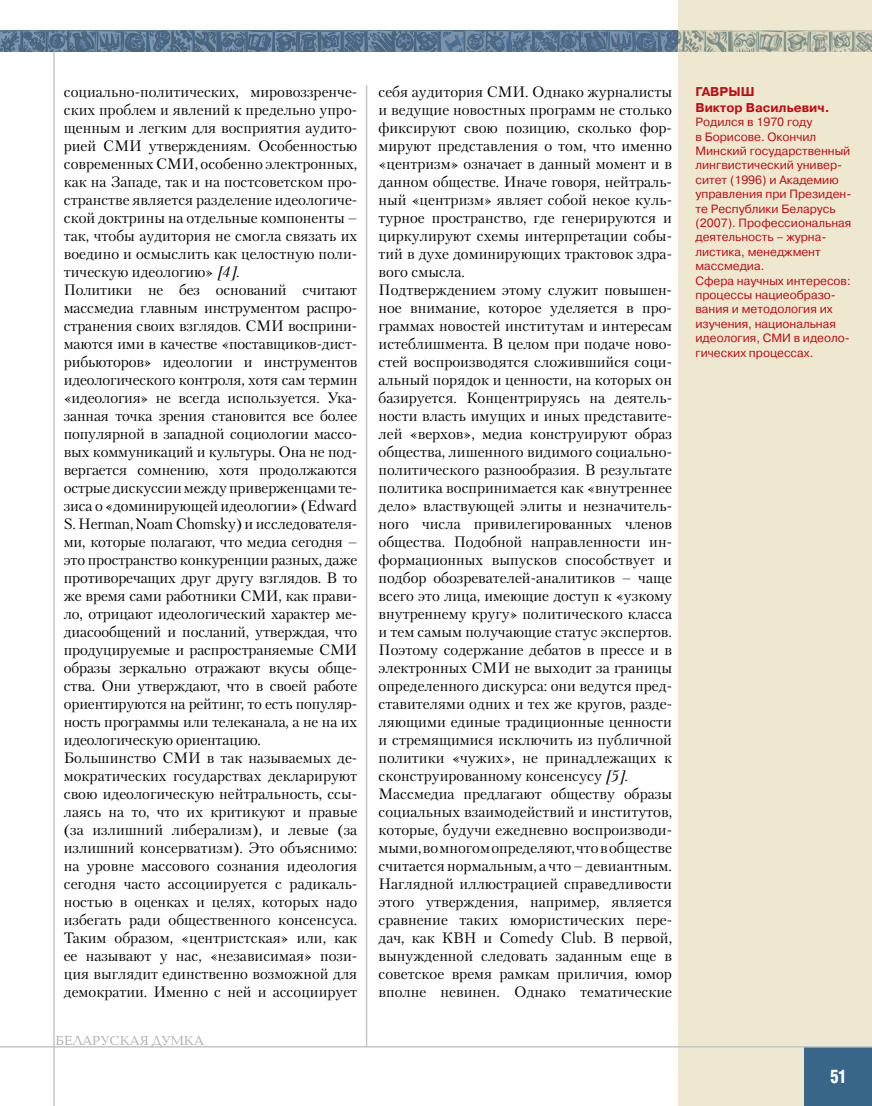
<style>
.page{position:relative;width:872px;height:1106px;background:#fff}
.page>*{position:absolute;margin:0;border:0;box-sizing:border-box;transform-origin:0 0}
.t1{font:700 18px "AG Letterica Cond L";color:#fff;scale:.9 1}
.t2{font:15px/18px "Petersburg C";color:#000}
.t3{font:13.5px "Baltica C";color:#aeafb2}
.t4{font:700 12.75px/15.3px "Pragmatica C";color:#c10c13}
.t5{font:12px/14.4px "Pragmatica C";color:#c10c13}
.s1{font-style:italic}
</style>
<div class="page">
<div style="left:678px;top:0;width:194px;height:1106px;background:#efe8d1"></div>
<hr style="left:53px;top:52px;width:2px;height:1054px;background:#c3c5c7">
<hr style="left:366px;top:85px;width:1px;height:961px;background:#c3c5c7">
<div style="left:804px;top:1047px;width:68px;height:59px;background:#386688"></div>
<svg style="left:0;top:31px;width:872px;height:21px;background:#6e8497"></svg>
<hr style="left:0;top:1046px;width:872px;height:1px;background:#c3c5c7">
<p class="t2" style="left:64px;top:82px;width:295px">социально-политических, мировоззренче&shy;ских проблем и явлений к предельно упро&shy;щенным и легким для восприятия аудито&shy;рией СМИ утверждениям. Особенностью современных СМИ, особенно электронных, как на Западе, так и на постсоветском про&shy;странстве является разделение идеологиче&shy;ской доктрины на отдельные компоненты – так, чтобы аудитория не смогла связать их воедино и осмыслить как целостную поли&shy;тическую идеологию» <span class="s1">[4]</span>.<br>Политики не без оснований считают массмедиа главным инструментом распро&shy;странения своих взглядов. СМИ восприни&shy;маются ими в качестве «поставщиков-дист&shy;рибьюторов» идеологии и инструментов идеологического контроля, хотя сам термин «идеология» не всегда используется. Ука&shy;занная точка зрения становится все более популярной в западной социологии массо&shy;вых коммуникаций и культуры. Она не под&shy;вергается сомнению, хотя продолжаются острые дискуссии между приверженцами те&shy;зиса о «доминирующей идеологии» (Edward S. Herman, Noam Chomsky) и исследователя&shy;ми, которые полагают, что медиа сегодня – это пространство конкуренции разных, даже противоречащих друг другу взглядов. В то же время сами работники СМИ, как прави&shy;ло, отрицают идеологический характер ме&shy;диасообщений и посланий, утверждая, что продуцируемые и распространяемые СМИ образы зеркально отражают вкусы обще&shy;ства. Они утверждают, что в своей работе ориентируются на рейтинг, то есть популяр&shy;ность программы или телеканала, а не на их идеологическую ориентацию.<br>Большинство СМИ в так называемых де&shy;мократических государствах декларируют свою идеологическую нейтральность, ссы&shy;лаясь на то, что их критикуют и правые (за излишний либерализм), и левые (за излишний консерватизм). Это объяснимо: на уровне массового сознания идеология сегодня часто ассоциируется с радикаль&shy;ностью в оценках и целях, которых надо избегать ради общественного консенсуса.<br>Таким образом, «центристская» или, как ее называют у нас, «независимая» пози&shy;ция выглядит единственно возможной для демократии. Именно с ней и ассоциирует</p>
<p class="t2" style="left:378px;top:82px;width:295px">себя аудитория СМИ. Однако журналисты и ведущие новостных программ не столько фиксируют свою позицию, сколько фор&shy;мируют представления о том, что именно «центризм» означает в данный момент и в данном обществе. Иначе говоря, нейтраль&shy;ный «центризм» являет собой некое куль&shy;турное пространство, где генерируются и циркулируют схемы интерпретации собы&shy;тий в духе доминирующих трактовок здра&shy;вого смысла.<br>Подтверждением этому служит повышен&shy;ное внимание, которое уделяется в про&shy;граммах новостей институтам и интересам истеблишмента. В целом при подаче ново&shy;стей воспроизводятся сложившийся соци&shy;альный порядок и ценности, на которых он базируется. Концентрируясь на деятель&shy;ности власть имущих и иных представите&shy;лей «верхов», медиа конструируют образ общества, лишенного видимого социально&shy;политического разнообразия. В результате политика воспринимается как «внутреннее дело» властвующей элиты и незначитель&shy;ного числа привилегированных членов общества. Подобной направленности ин&shy;формационных выпусков способствует и подбор обозревателей-аналитиков – чаще всего это лица, имеющие доступ к «узкому внутреннему кругу» политического класса и тем самым получающие статус экспертов.<br>Поэтому содержание дебатов в прессе и в электронных СМИ не выходит за границы определенного дискурса: они ведутся пред&shy;ставителями одних и тех же кругов, разде&shy;ляющими единые традиционные ценности и стремящимися исключить из публичной политики «чужих», не принадлежащих к сконструированному консенсусу <span class="s1">[5].<br></span>Массмедиа предлагают обществу образы социальных взаимодействий и институтов, которые, будучи ежедневно воспроизводи&shy;мыми, во многом определяют, что в обществе считается нормальным, а что – девиантным.<br>Наглядной иллюстрацией справедливости этого утверждения, например, является сравнение таких юмористических пере&shy;дач, как КВН и Comedy Club. В первой, вынужденной следовать заданным еще в советское время рамкам приличия, юмор вполне невинен. Однако тематические</p>
<p class="t4" style="left:695px;top:84px;width:136px">Гаврыш<br>Виктор Васильевич.</p>
<p class="t5" style="left:695px;top:115px;width:157px">Родился в 1970 году<br>в Борисове. Окончил<br>Минский государственный лингвистический универ&shy;ситет (1996) и Академию управления при Президен&shy;те Республики Беларусь (2007). Профессиональная деятельность – журна&shy;листика, менеджмент массмедиа.<br>Сфера научных интересов: процессы нациеобразо&shy;вания и методология их изучения, национальная идеология, СМИ в идеоло&shy;гических процессах.</p>
<p class="t3" style="left:56px;top:1033px;width:150px">БЕЛАРУСКАЯ ДУМКА</p>
<p class="t1" style="left:830px;top:1065px;width:20px">51</p>
</div>
